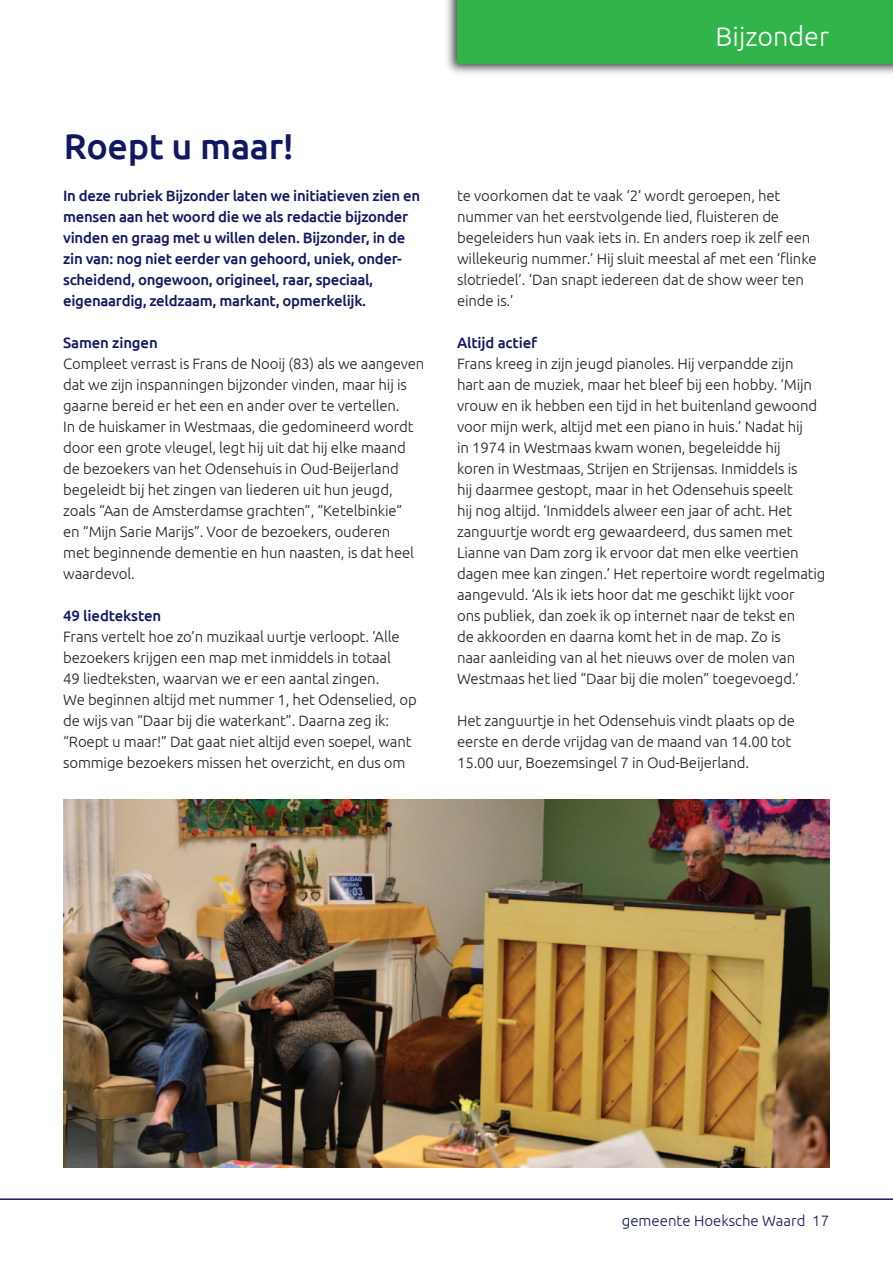
<style>
.page{position:relative;width:893px;height:1263px;background:#fff}
.page>*{position:absolute;margin:0;border:0;box-sizing:border-box;transform-origin:0 0}
.t1{font:500 36px "Ubuntu";letter-spacing:-.01em;color:#121761}
.t2{font:300 27px "Ubuntu";color:#fff}
.t3{font:300 15px/21px "Ubuntu";letter-spacing:-.01em;color:#231f20}
.t4{font:500 15px/21px "Ubuntu";letter-spacing:-.02em;color:#121761}
.t5{font:300 15px "Ubuntu";color:#121761}
</style>
<div class="page">
<img style="left:64px;top:800px;width:765px;height:367px">
<hr style="left:0;top:1198px;width:893px;height:2px;background:#121761">
<img style="left:447px;top:0;width:446px;height:74px">
<div style="left:457px;top:0;width:436px;height:64px;background:#31b44a"></div>
<h1 class="t1" style="left:64px;top:130px;width:232px">Roept u maar!</h1>
<p class="t4" style="left:63px;top:186px;width:358px">In deze rubriek Bijzonder laten we initiatieven zien en mensen aan het woord die we als redactie bijzonder vinden en graag met u willen delen. Bijzonder, in de zin van: nog niet eerder van gehoord, uniek, onder&shy;scheidend, ongewoon, origineel, raar, speciaal, eigenaardig, zeldzaam, markant, opmerkelijk.</p>
<p class="t4" style="left:63px;top:333px;width:96px">Samen zingen</p>
<p class="t3" style="left:63px;top:354px;width:363px">Compleet verrast is Frans de Nooij (83) als we aangeven dat we zijn inspanningen bijzonder vinden, maar hij is gaarne bereid er het een en ander over te vertellen.<br>In de huiskamer in Westmaas, die gedomineerd wordt door een grote vleugel, legt hij uit dat hij elke maand de bezoekers van het Odensehuis in Oud-Beijerland begeleidt bij het zingen van liederen uit hun jeugd, zoals “Aan de Amsterdamse grachten”, “Ketelbinkie”<br>en “Mijn Sarie Marijs”. Voor de bezoekers, ouderen<br>met beginnende dementie en hun naasten, is dat heel waardevol.</p>
<p class="t4" style="left:63px;top:606px;width:99px">49 liedteksten</p>
<p class="t3" style="left:63px;top:627px;width:355px">Frans vertelt hoe zo’n muzikaal uurtje verloopt. ‘Alle bezoekers krijgen een map met inmiddels in totaal<br>49 liedteksten, waarvan we er een aantal zingen.<br>We beginnen altijd met nummer 1, het Odenselied, op de wijs van “Daar bij die waterkant”. Daarna zeg ik: “Roept u maar!” Dat gaat niet altijd even soepel, want sommige bezoekers missen het overzicht, en dus om</p>
<h2 class="t2" style="left:716px;top:25px;width:115px">Bijzonder</h2>
<p class="t3" style="left:457px;top:186px;width:361px">te voorkomen dat te vaak ‘2’ wordt geroepen, het nummer van het eerstvolgende lied, fluisteren de begeleiders hun vaak iets in. En anders roep ik zelf een willekeurig nummer.’ Hij sluit meestal af met een ‘flinke slotriedel’. ‘Dan snapt iedereen dat de show weer ten einde is.’</p>
<p class="t4" style="left:457px;top:333px;width:81px">Altijd actief</p>
<p class="t3" style="left:457px;top:354px;width:370px">Frans kreeg in zijn jeugd pianoles. Hij verpandde zijn<br>hart aan de muziek, maar het bleef bij een hobby. ‘Mijn vrouw en ik hebben een tijd in het buitenland gewoond voor mijn werk, altijd met een piano in huis.’ Nadat hij<br>in 1974 in Westmaas kwam wonen, begeleidde hij<br>koren in Westmaas, Strijen en Strijensas. Inmiddels is<br>hij daarmee gestopt, maar in het Odensehuis speelt<br>hij nog altijd. ‘Inmiddels alweer een jaar of acht. Het zanguurtje wordt erg gewaardeerd, dus samen met Lianne van Dam zorg ik ervoor dat men elke veertien dagen mee kan zingen.’ Het repertoire wordt regelmatig aangevuld. ‘Als ik iets hoor dat me geschikt lijkt voor<br>ons publiek, dan zoek ik op internet naar de tekst en<br>de akkoorden en daarna komt het in de map. Zo is<br>naar aanleiding van al het nieuws over de molen van Westmaas het lied “Daar bij die molen” toegevoegd.’</p>
<p class="t3" style="left:457px;top:711px;width:339px">Het zanguurtje in het Odensehuis vindt plaats op de eerste en derde vrijdag van de maand van 14.00 tot<br>15.00 uur, Boezemsingel 7 in Oud-Beijerland.</p>
<p class="t5" style="left:622px;top:1214px;width:209px">gemeente Hoeksche Waard 17</p>
</div>
